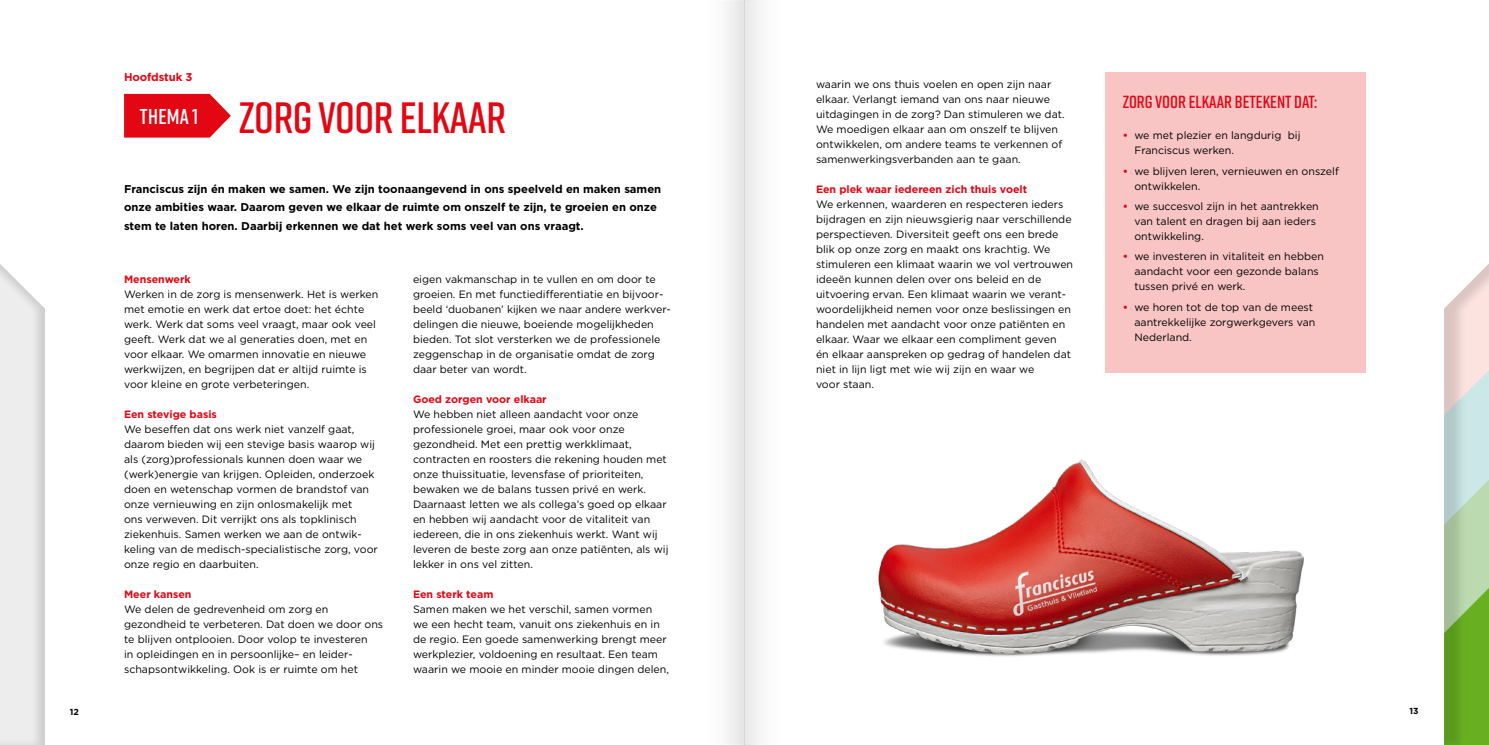
<style>
.page{position:relative;width:1489px;height:745px;background:#fff}
.page>*{position:absolute;margin:0;border:0;box-sizing:border-box;transform-origin:0 0}
.t1{font:600 43.75px "Rift";letter-spacing:-.01em;color:#e30613}
.t2{font:600 17.5px "Rift";color:#e30613}
.t3{font:700 11.25px/18.8px "Gotham";color:#000}
.t4{font:700 11.25px "Gotham";letter-spacing:-.01em;color:#e30613}
.t5{font:10.62px/15px "Gotham";color:#000}
.t6{font:700 10.62px "Gotham";color:#e30613}
.t7{font:700 8.75px "Gotham";color:#000}
.s1{font-weight:700;color:#e30613}
</style>
<div class="page">
<svg style="left:1105px;top:72px;width:383px;height:672px"></svg>
<div style="left:0;top:255px;width:56px;height:489px;background:#000;opacity:.13"></div>
<div style="left:1104px;top:72px;width:261px;height:300px;background:#f8c4c4"></div>
<img style="left:878px;top:432px;width:470px;height:263px">
<svg style="left:124px;top:94px;width:107px;height:43px;background:#e51e2a"></svg>
<div style="left:727px;top:2px;width:33px;height:740px;background:#eee"></div>
<p class="t4" style="left:124px;top:70px;width:70px">Hoofdstuk 3</p>
<h1 class="t1" style="left:140px;top:86px;width:368px"><sup>THEMA</sup> <sup>1</sup> ZORG VOOR ELKAAR</h1>
<p class="t3" style="left:124px;top:179px;width:538px">Franciscus zijn én maken we samen. We zijn toonaangevend in ons speelveld en maken samen onze ambities waar. Daarom geven we elkaar de ruimte om onszelf te zijn, te groeien en onze stem te laten horen. Daarbij erkennen we dat het werk soms veel van ons vraagt.</p>
<p class="t6" style="left:124px;top:272px;width:68px">Mensenwerk</p>
<p class="t5" style="left:124px;top:286px;width:256px">Werken in de zorg is mensenwerk. Het is werken met emotie en werk dat ertoe doet: het échte werk. Werk dat soms veel vraagt, maar ook veel geeft. Werk dat we al generaties doen, met en voor elkaar. We omarmen innovatie en nieuwe werkwijzen, en begrijpen dat er altijd ruimte is voor kleine en grote verbeteringen.</p>
<p class="t6" style="left:124px;top:407px;width:94px">Een stevige basis</p>
<p class="t5" style="left:124px;top:421px;width:255px">We beseffen dat ons werk niet vanzelf gaat, daarom bieden wij een stevige basis waarop wij als (zorg)professionals kunnen doen waar we (werk)energie van krijgen. Opleiden, onderzoek doen en wetenschap vormen de brandstof van onze vernieuwing en zijn onlosmakelijk met<br>ons verweven. Dit verrijkt ons als topklinisch ziekenhuis. Samen werken we aan de ontwik&shy;keling van de medisch-specialistische zorg, voor onze regio en daarbuiten.</p>
<p class="t6" style="left:124px;top:587px;width:69px">Meer kansen</p>
<p class="t5" style="left:124px;top:601px;width:261px">We delen de gedrevenheid om zorg en gezondheid te verbeteren. Dat doen we door ons te blijven ontplooien. Door volop te investeren<br>in opleidingen en in persoonlijke– en leider&shy;schapsontwikkeling. Ook is er ruimte om het</p>
<p class="t5" style="left:413px;top:271px;width:259px">eigen vakmanschap in te vullen en om door te groeien. En met functiedifferentiatie en bijvoor&shy;beeld ‘duobanen’ kijken we naar andere werkver&shy;delingen die nieuwe, boeiende mogelijkheden bieden. Tot slot versterken we de professionele zeggenschap in de organisatie omdat de zorg daar beter van wordt.</p>
<p class="t6" style="left:413px;top:392px;width:135px">Goed zorgen voor elkaar</p>
<p class="t5" style="left:413px;top:406px;width:257px">We hebben niet alleen aandacht voor onze professionele groei, maar ook voor onze gezondheid. Met een prettig werkklimaat, contracten en roosters die rekening houden met onze thuissituatie, levensfase of prioriteiten, bewaken we de balans tussen privé en werk.<br>Daarnaast letten we als collega’s goed op elkaar en hebben wij aandacht voor de vitaliteit van iedereen, die in ons ziekenhuis werkt. Want wij leveren de beste zorg aan onze patiënten, als wij lekker in ons vel zitten.</p>
<p class="t6" style="left:413px;top:587px;width:82px">Een sterk team</p>
<p class="t5" style="left:413px;top:601px;width:257px">Samen maken we het verschil, samen vormen we een hecht team, vanuit ons ziekenhuis en in de regio. Een goede samenwerking brengt meer werkplezier, voldoening en resultaat. Een team waarin we mooie en minder mooie dingen delen,</p>
<p class="t5" style="left:816px;top:76px;width:250px">waarin we ons thuis voelen en open zijn naar elkaar. Verlangt iemand van ons naar nieuwe uitdagingen in de zorg? Dan stimuleren we dat.<br>We moedigen elkaar aan om onszelf te blijven ontwikkelen, om andere teams te verkennen of samenwerkingsverbanden aan te gaan.</p>
<p class="t6" style="left:816px;top:182px;width:213px">Een plek waar iedereen zich thuis voelt</p>
<p class="t5" style="left:816px;top:196px;width:259px">We erkennen, waarderen en respecteren ieders bijdragen en zijn nieuwsgierig naar verschillende perspectieven. Diversiteit geeft ons een brede blik op onze zorg en maakt ons krachtig. We stimuleren een klimaat waarin we vol vertrouwen ideeën kunnen delen over ons beleid en de uitvoering ervan. Een klimaat waarin we verant&shy;woordelijkheid nemen voor onze beslissingen en handelen met aandacht voor onze patiënten en elkaar. Waar we elkaar een compliment geven<br>én elkaar aanspreken op gedrag of handelen dat niet in lijn ligt met wie wij zijn en waar we<br>voor staan.</p>
<h2 class="t2" style="left:1122px;top:89px;width:196px">ZORG VOOR ELKAAR BETEKENT DAT:</h2>
<p class="t5" style="left:1134px;top:128px;width:168px;text-indent:-12px"><span class="s1">•</span> we met plezier en langdurig bij<br>Franciscus werken.</p>
<p class="t5" style="left:1134px;top:163px;width:206px;text-indent:-12px"><span class="s1">•</span> we blijven leren, vernieuwen en onszelf ontwikkelen.</p>
<p class="t5" style="left:1134px;top:198px;width:186px;text-indent:-12px"><span class="s1">•</span> we succesvol zijn in het aantrekken van talent en dragen bij aan ieders ontwikkeling.</p>
<p class="t5" style="left:1134px;top:249px;width:191px;text-indent:-12px"><span class="s1">•</span> we investeren in vitaliteit en hebben aandacht voor een gezonde balans tussen privé en werk.</p>
<p class="t5" style="left:1134px;top:299px;width:182px;text-indent:-12px"><span class="s1">•</span> we horen tot de top van de meest aantrekkelijke zorgwerkgevers van<br>Nederland.</p>
<p class="t7" style="left:70px;top:705px;width:11px">12</p>
<p class="t7" style="left:1409px;top:704px;width:11px">13</p>
</div>
